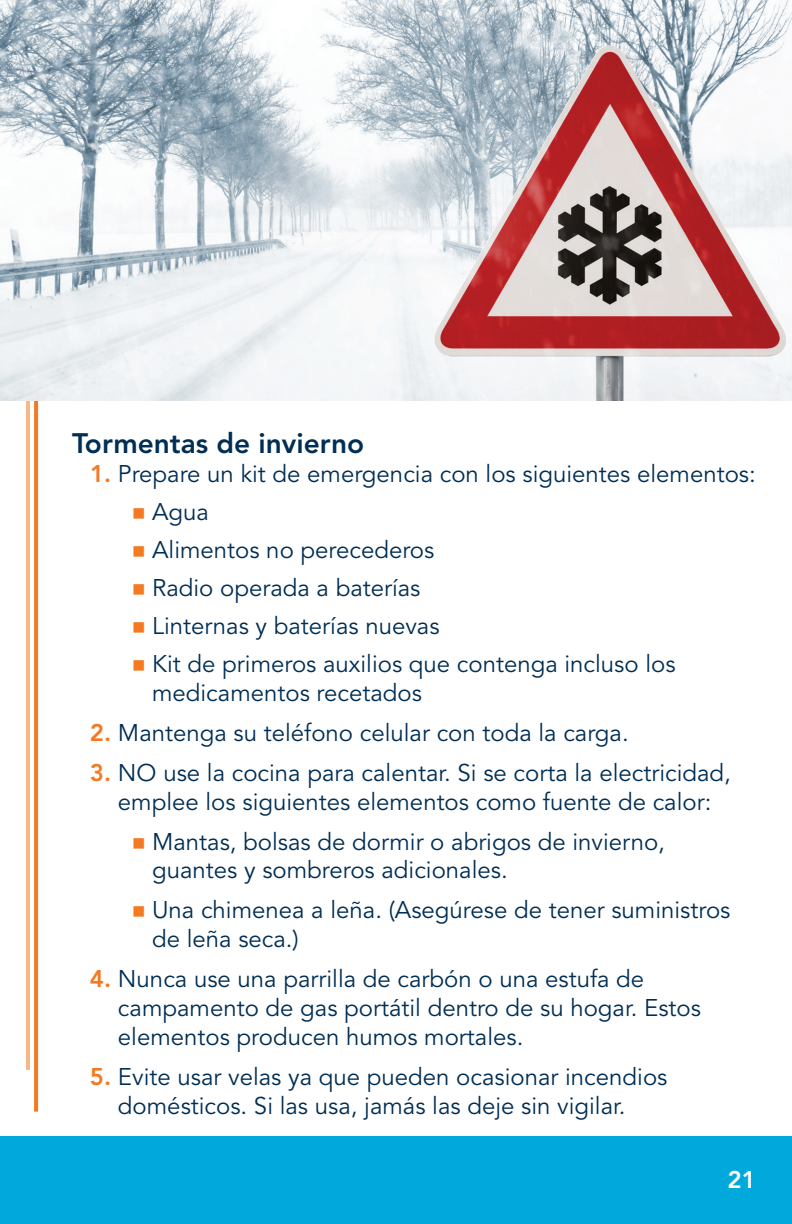
<style>
.page{position:relative;width:792px;height:1224px;background:#fff}
.page>*{position:absolute;margin:0;border:0;box-sizing:border-box;transform-origin:0 0}
.t1{font:800 28px "Avenir LT Std";color:#002e54}
.t2{font:24px/28.8px "Avenir LT Std";color:#002e54}
.t3{font:800 24px "Avenir LT Std";color:#fff}
.s1{font-weight:800;color:#f47921}
.s2{color:#f47921}
</style>
<div class="page">
<div style="left:0;top:1136px;width:792px;height:88px;background:#00a8db"></div>
<hr style="left:26px;top:150px;width:4px;height:920px;background:#fab783">
<svg style="left:34px;top:400px;width:4px;height:712px;background:#f37b25"></svg>
<img style="left:0;top:0;width:792px;height:400px">
<p class="t1" style="left:72px;top:427px;width:294px">Tormentas de invierno</p>
<p class="t2" style="left:90px;top:460px;width:667px"><span class="s1">1.</span> Prepare un kit de emergencia con los siguientes elementos:</p>
<p class="t2" style="left:132px;top:498px;width:79px"><span class="s2">■</span> Agua</p>
<p class="t2" style="left:132px;top:536px;width:304px"><span class="s2">■</span> Alimentos no perecederos</p>
<p class="t2" style="left:132px;top:574px;width:290px"><span class="s2">■</span> Radio operada a baterías</p>
<p class="t2" style="left:132px;top:612px;width:309px"><span class="s2">■</span> Linternas y baterías nuevas</p>
<p class="t2" style="left:132px;top:650px;width:545px"><span class="s2">■</span> Kit de primeros auxilios que contenga incluso los</p>
<p class="t2" style="left:152px;top:679px;width:271px">medicamentos recetados</p>
<p class="t2" style="left:90px;top:719px;width:540px"><span class="s1">2.</span> Mantenga su teléfono celular con toda la carga.</p>
<p class="t2" style="left:90px;top:759px;width:642px;text-align:center"><span class="s1">3.</span> NO use la cocina para calentar. Si se corta la electricidad, emplee los siguientes elementos como fuente de calor:</p>
<p class="t2" style="left:152px;top:828px;width:514px;text-indent:-20px"><span class="s2">■</span> Mantas, bolsas de dormir o abrigos de invierno, guantes y sombreros adicionales.</p>
<p class="t2" style="left:152px;top:896px;width:580px;text-indent:-20px"><span class="s2">■</span> Una chimenea a leña. (Asegúrese de tener suministros de leña seca.)</p>
<p class="t2" style="left:118px;top:965px;width:585px;text-indent:-28px"><span class="s1">4.</span> Nunca use una parrilla de carbón o una estufa de campamento de gas portátil dentro de su hogar. Estos elementos producen humos mortales.</p>
<p class="t2" style="left:90px;top:1063px;width:579px;text-align:center"><span class="s1">5.</span> Evite usar velas ya que pueden ocasionar incendios domésticos. Si las usa, jamás las deje sin vigilar.</p>
<p class="t3" style="left:728px;top:1165px;width:30px">21</p>
</div>
